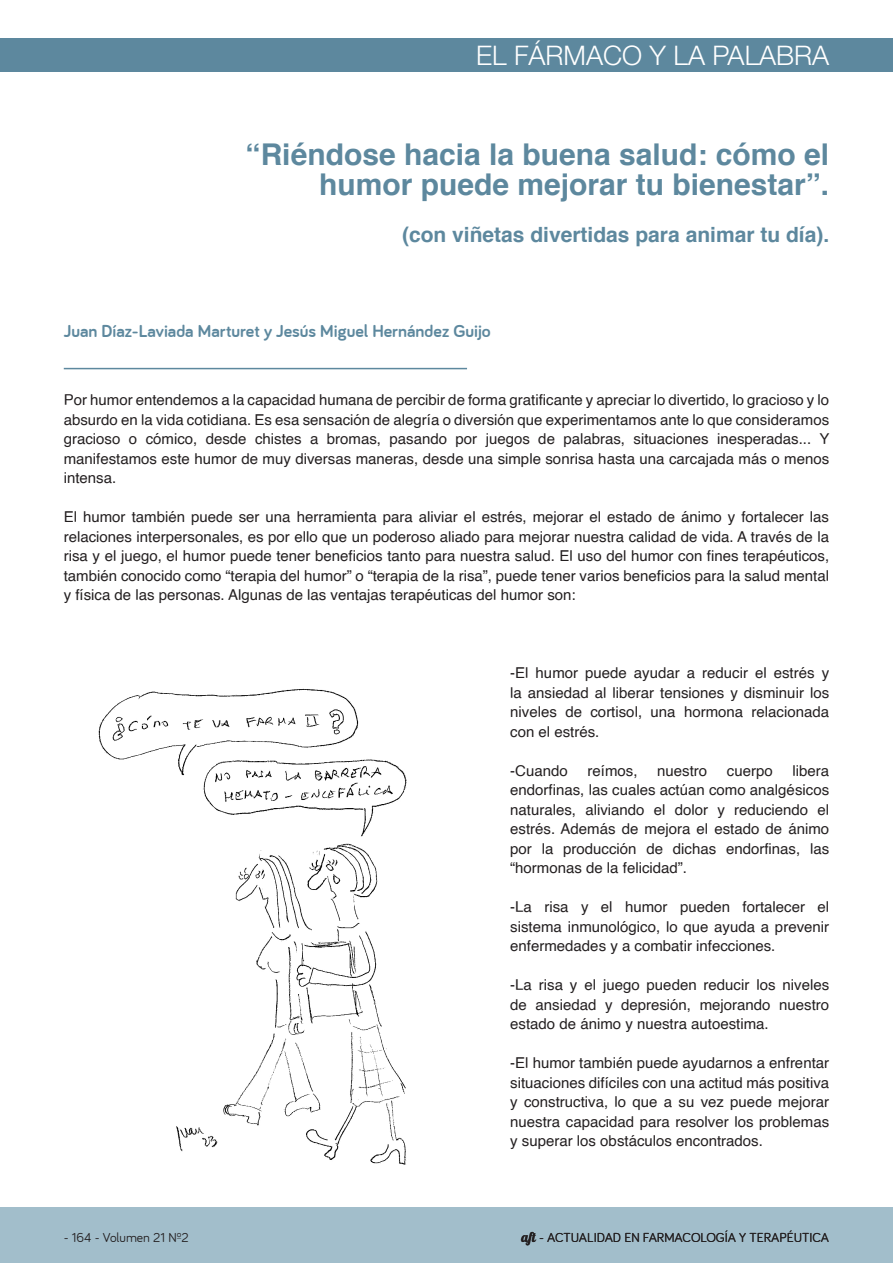
<style>
.page{position:relative;width:893px;height:1263px;background:#fff}
.page>*{position:absolute;margin:0;border:0;box-sizing:border-box;transform-origin:0 0}
.TÍTULO{font:700 30px/30px "Helvetica";color:#5d889e;text-align:right}
.ENCABEZADOS_1{font:300 27px "Helvetica Neue";color:#fff}
.TÍTULO-2{font:700 21px "Helvetica";color:#5d889e}
.t1{font:700 18px "Bariol";color:#5d889e}
.ESTANDAR_2{font:15px/19.5px "Helvetica";color:#231f20;text-align:justify}
.NUMERACIÓN{font:13.5px "Bariol";color:#231f20}
.s1{font-family:"Lobster 1.4"}
</style>
<div class="page">
<div style="left:0;top:1208px;width:893px;height:55px;background:#a2becb"></div>
<div style="left:0;top:38px;width:893px;height:33px;background:#5d889e"></div>
<img style="left:98px;top:688px;width:309px;height:477px">
<hr style="left:64px;top:368px;width:403px;height:1px;background:#5d889e">
<p class="ENCABEZADOS_1" style="left:476px;top:39px;width:355px">EL FÁRMACO Y LA PALABRA</p>
<p class="TÍTULO" style="left:246px;top:139px;width:585px">“Riéndose hacia la buena salud: cómo el humor puede mejorar tu bienestar”.</p>
<p class="TÍTULO-2" style="left:402px;top:217px;width:429px">(con viñetas divertidas para animar tu día).</p>
<p class="t1" style="left:64px;top:321px;width:429px">Juan Díaz-Laviada Marturet y Jesús Miguel Hernández Guijo</p>
<p class="ESTANDAR_2" style="left:64px;top:390px;width:767px">Por humor entendemos a la capacidad humana de percibir de forma gratificante y apreciar lo divertido, lo gracioso y lo absurdo en la vida cotidiana. Es esa sensación de alegría o diversión que experimentamos ante lo que consideramos gracioso o cómico, desde chistes a bromas, pasando por juegos de palabras, situaciones inesperadas... Y manifestamos este humor de muy diversas maneras, desde una simple sonrisa hasta una carcajada más o menos intensa.</p>
<p class="ESTANDAR_2" style="left:64px;top:507px;width:767px">El humor también puede ser una herramienta para aliviar el estrés, mejorar el estado de ánimo y fortalecer las relaciones interpersonales, es por ello que un poderoso aliado para mejorar nuestra calidad de vida. A través de la risa y el juego, el humor puede tener beneficios tanto para nuestra salud. El uso del humor con fines terapéuticos, también conocido como “terapia del humor” o “terapia de la risa”, puede tener varios beneficios para la salud mental y física de las personas. Algunas de las ventajas terapéuticas del humor son:</p>
<p class="ESTANDAR_2" style="left:510px;top:663px;width:320px">-El humor puede ayudar a reducir el estrés y la ansiedad al liberar tensiones y disminuir los niveles de cortisol, una hormona relacionada con el estrés.</p>
<p class="ESTANDAR_2" style="left:510px;top:761px;width:59px">-Cuando</p>
<p class="ESTANDAR_2" style="left:587px;top:761px;width:52px">reímos,</p>
<p class="ESTANDAR_2" style="left:657px;top:761px;width:52px">nuestro</p>
<p class="ESTANDAR_2" style="left:727px;top:761px;width:47px">cuerpo</p>
<p class="ESTANDAR_2" style="left:510px;top:761px;width:320px;text-indent:282px">libera endorfinas, las cuales actúan como analgésicos naturales, aliviando el dolor y reduciendo el estrés. Además de mejora el estado de ánimo por la producción de dichas endorfinas, las “hormonas de la felicidad”.</p>
<p class="ESTANDAR_2" style="left:510px;top:897px;width:320px">-La risa y el humor pueden fortalecer el sistema inmunológico, lo que ayuda a prevenir enfermedades y a combatir infecciones.</p>
<p class="ESTANDAR_2" style="left:510px;top:975px;width:320px">-La risa y el juego pueden reducir los niveles de ansiedad y depresión, mejorando nuestro estado de ánimo y nuestra autoestima.</p>
<p class="ESTANDAR_2" style="left:510px;top:1053px;width:320px">-El humor también puede ayudarnos a enfrentar situaciones difíciles con una actitud más positiva y constructiva, lo que a su vez puede mejorar nuestra capacidad para resolver los problemas y superar los obstáculos encontrados.</p>
<p class="NUMERACIÓN" style="left:64px;top:1230px;width:126px">- 164 - Volumen 21 Nº2</p>
<p class="NUMERACIÓN" style="left:522px;top:1230px;width:309px"><span class="s1">aft</span> - ACTUALIDAD EN FARMACOLOGÍA Y TERAPÉUTICA</p>
</div>
